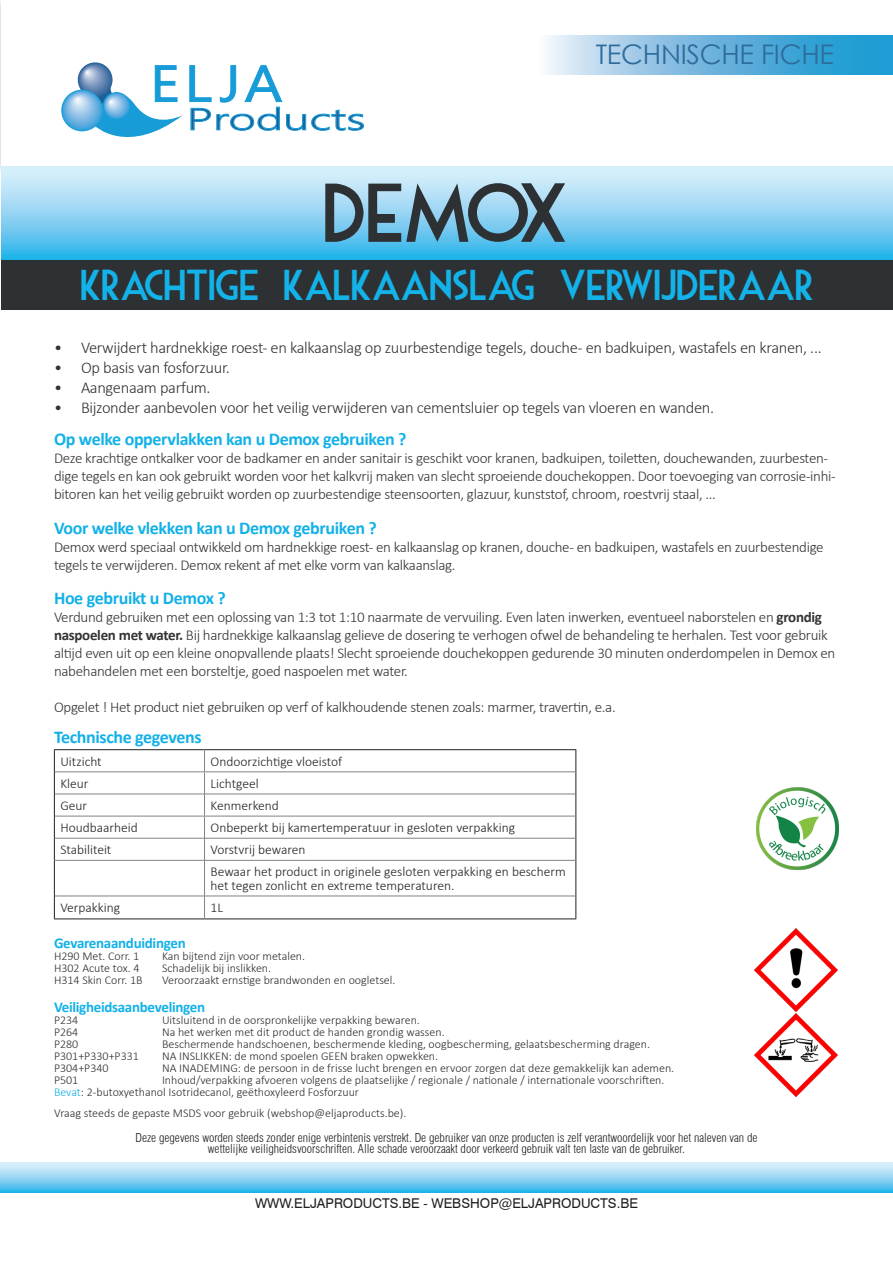
<style>
.page{position:relative;width:893px;height:1263px;background:#fff}
.page>*{position:absolute;margin:0;border:0;box-sizing:border-box;transform-origin:0 0}
.t1{font:81px "Mouse Deco";letter-spacing:-.17em;color:#2e3134}
.t2{font:51.3px "Nirmala UI";color:#189cd8;scale:1.14 1}
.t3{font:42px "Mouse Deco";letter-spacing:-.135em;color:#13b3e9}
.t4{font:300 30.75px "Nirmala UI";color:#1c6097;scale:1.55 1}
.t5{font:27px "Century Gothic";letter-spacing:-.01em;color:#2d6c9b}
.t6{font:700 18px "Calibri";letter-spacing:-.02em;color:#13b1e7}
.t7{font:300 16.5px "Calibri";letter-spacing:-.02em;color:#333}
.t8{font:300 15px/18px "Calibri";letter-spacing:-.02em;color:#333}
.t9{font:700 15px "Calibri";letter-spacing:-.02em;color:#13b1e7}
.t10{font:300 13.5px/13.5px "Calibri";color:#231f20}
.t11{font:13.5px "Swiss 721 BT";color:#231f20}
.t12{font:300 12px "Calibri";color:#292c2f}
.t13{font:300 condensed 12px "Swiss 721 BT";color:#231f20}
.s1{font-weight:700}
.s2{color:#13afe6}
</style>
<div class="page">
<svg style="left:78px;top:62px;width:35px;height:35px"></svg>
<svg style="left:190px;top:66px;width:21px;height:36px"></svg>
<svg style="left:191px;top:108px;width:20px;height:22px"></svg>
<svg style="left:217px;top:66px;width:89px;height:64px"></svg>
<svg style="left:312px;top:110px;width:52px;height:20px"></svg>
<svg style="left:88px;top:66px;width:95px;height:71px"></svg>
<svg style="left:61px;top:90px;width:42px;height:41px"></svg>
<svg style="left:103px;top:92px;width:27px;height:27px"></svg>
<hr style="left:54px;top:749px;width:151px;height:1px;background:#231f20">
<hr style="left:205px;top:749px;width:371px;height:1px;background:#231f20">
<svg style="left:54px;top:750px;width:1px;height:110px"></svg>
<svg style="left:575px;top:750px;width:1px;height:110px"></svg>
<hr style="left:54px;top:860px;width:1px;height:36px;background:#231f20">
<hr style="left:575px;top:860px;width:1px;height:36px;background:#231f20">
<svg style="left:54px;top:896px;width:1px;height:22px"></svg>
<svg style="left:575px;top:896px;width:1px;height:22px"></svg>
<hr style="left:54px;top:918px;width:151px;height:1px;background:#231f20">
<hr style="left:205px;top:918px;width:371px;height:1px;background:#231f20">
<hr style="left:55px;top:794px;width:150px;height:1px;background:#808285">
<hr style="left:205px;top:794px;width:370px;height:1px;background:#808285">
<hr style="left:55px;top:838px;width:150px;height:1px;background:#808285">
<hr style="left:205px;top:838px;width:370px;height:1px;background:#808285">
<svg style="left:204px;top:750px;width:1px;height:110px"></svg>
<hr style="left:204px;top:861px;width:1px;height:35px;background:#808285">
<hr style="left:55px;top:896px;width:150px;height:1px;background:#808285">
<hr style="left:205px;top:896px;width:370px;height:1px;background:#808285">
<svg style="left:204px;top:896px;width:1px;height:22px"></svg>
<hr style="left:55px;top:771px;width:150px;height:1px;background:#808285">
<hr style="left:205px;top:771px;width:370px;height:1px;background:#808285">
<hr style="left:55px;top:816px;width:150px;height:1px;background:#808285">
<hr style="left:205px;top:816px;width:370px;height:1px;background:#808285">
<hr style="left:55px;top:860px;width:150px;height:1px;background:#808285">
<hr style="left:205px;top:860px;width:370px;height:1px;background:#808285">
<img style="left:756px;top:787px;width:82px;height:83px">
<img style="left:754px;top:928px;width:84px;height:169px">
<svg style="left:1px;top:167px;width:892px;height:93px;background:#8cd3f2"></svg>
<svg style="left:0;top:1163px;width:893px;height:29px;background:#8fd4f3"></svg>
<div style="left:1px;top:260px;width:892px;height:50px;background:#2e3134"></div>
<svg style="left:547px;top:35px;width:346px;height:39px;background:#70b8df"></svg>
<p class="t2" style="left:150px;top:42px;width:118px">ELJA</p>
<p class="t4" style="left:187px;top:94px;width:117px">Products</p>
<p class="t1" style="left:317px;top:175px;width:257px">DEMOX</p>
<p class="t5" style="left:596px;top:35px;width:240px">TECHNISCHE FICHE</p>
<p class="t3" style="left:77px;top:265px;width:741px">KRACHTIGE KALKAANSLAG VERWIJDERAAR</p>
<p class="t7" style="left:54px;top:338px;width:769px">• Verwijdert hardnekkige roest- en kalkaanslag op zuurbestendige tegels, douche- en badkuipen, wastafels en kranen, ...</p>
<p class="t7" style="left:54px;top:357px;width:177px">• Op basis van fosforzuur.</p>
<p class="t7" style="left:54px;top:377px;width:158px">• Aangenaam parfum.</p>
<p class="t7" style="left:54px;top:397px;width:662px">• Bijzonder aanbevolen voor het veilig verwijderen van cementsluier op tegels van vloeren en wanden.</p>
<p class="t6" style="left:54px;top:427px;width:354px">Op welke oppervlakken kan u Demox gebruiken ?</p>
<p class="t8" style="left:54px;top:449px;width:783px">Deze krachtige ontkalker voor de badkamer en ander sanitair is geschikt voor kranen, badkuipen, toiletten, douchewanden, zuurbesten&shy;dige tegels en kan ook gebruikt worden voor het kalkvrij maken van slecht sproeiende douchekoppen. Door toevoeging van corrosie-inhi&shy;bitoren kan het veilig gebruikt worden op zuurbestendige steensoorten, glazuur, kunststof, chroom, roestvrij staal, ...</p>
<p class="t6" style="left:54px;top:515px;width:324px">Voor welke vlekken kan u Demox gebruiken ?</p>
<p class="t8" style="left:54px;top:538px;width:771px">Demox werd speciaal ontwikkeld om hardnekkige roest- en kalkaanslag op kranen, douche- en badkuipen, wastafels en zuurbestendige tegels te verwijderen. Demox rekent af met elke vorm van kalkaanslag.</p>
<p class="t6" style="left:54px;top:586px;width:173px">Hoe gebruikt u Demox ?</p>
<p class="t8" style="left:54px;top:608px;width:783px">Verdund gebruiken met een oplossing van 1:3 tot 1:10 naarmate de vervuiling. Even laten inwerken, eventueel naborstelen en <span class="s1">grondig naspoelen met water.</span> Bij hardnekkige kalkaanslag gelieve de dosering te verhogen ofwel de behandeling te herhalen. Test voor gebruik altijd even uit op een kleine onopvallende plaats! Slecht sproeiende douchekoppen gedurende 30 minuten onderdompelen in Demox en nabehandelen met een borsteltje, goed naspoelen met water.</p>
<p class="t8" style="left:54px;top:698px;width:563px">Opgelet ! Het product niet gebruiken op verf of kalkhoudende stenen zoals: marmer, travertin, e.a.</p>
<p class="t6" style="left:54px;top:725px;width:149px">Technische gegevens</p>
<p class="t10" style="left:60px;top:754px;width:43px">Uitzicht</p>
<p class="t10" style="left:211px;top:754px;width:133px">Ondoorzichtige vloeistof</p>
<p class="t10" style="left:60px;top:777px;width:30px">Kleur</p>
<p class="t10" style="left:211px;top:777px;width:50px">Lichtgeel</p>
<p class="t10" style="left:60px;top:799px;width:28px">Geur</p>
<p class="t10" style="left:211px;top:799px;width:70px">Kenmerkend</p>
<p class="t10" style="left:60px;top:821px;width:79px">Houdbaarheid</p>
<p class="t10" style="left:211px;top:821px;width:306px">Onbeperkt bij kamertemperatuur in gesloten verpakking</p>
<p class="t10" style="left:60px;top:843px;width:53px">Stabiliteit</p>
<p class="t10" style="left:211px;top:843px;width:96px">Vorstvrij bewaren</p>
<p class="t10" style="left:211px;top:865px;width:357px">Bewaar het product in originele gesloten verpakking en bescherm het tegen zonlicht en extreme temperaturen.</p>
<p class="t10" style="left:60px;top:901px;width:61px">Verpakking</p>
<p class="t10" style="left:211px;top:901px;width:14px">1L</p>
<p class="t9" style="left:54px;top:932px;width:133px">Gevarenaanduidingen</p>
<p class="t12" style="left:54px;top:948px;width:87px">H290 Met. Corr. 1</p>
<p class="t12" style="left:162px;top:948px;width:145px">Kan bijtend zijn voor metalen.</p>
<p class="t12" style="left:54px;top:960px;width:87px">H302 Acute tox. 4</p>
<p class="t12" style="left:162px;top:960px;width:111px">Schadelijk bij inslikken.</p>
<p class="t12" style="left:54px;top:972px;width:90px">H314 Skin Corr. 1B</p>
<p class="t12" style="left:162px;top:972px;width:235px">Veroorzaakt ernstige brandwonden en oogletsel.</p>
<p class="t9" style="left:54px;top:997px;width:153px">Veiligheidsaanbevelingen</p>
<p class="t12" style="left:54px;top:1013px;width:26px">P234</p>
<p class="t12" style="left:162px;top:1013px;width:259px">Uitsluitend in de oorspronkelijke verpakking bewaren.</p>
<p class="t12" style="left:54px;top:1025px;width:26px">P264</p>
<p class="t12" style="left:162px;top:1025px;width:284px">Na het werken met dit product de handen grondig wassen.</p>
<p class="t12" style="left:54px;top:1037px;width:26px">P280</p>
<p class="t12" style="left:162px;top:1037px;width:489px">Beschermende handschoenen, beschermende kleding, oogbescherming, gelaatsbescherming dragen.</p>
<p class="t12" style="left:54px;top:1049px;width:86px">P301+P330+P331</p>
<p class="t12" style="left:162px;top:1049px;width:278px">NA INSLIKKEN: de mond spoelen GEEN braken opwekken.</p>
<p class="t12" style="left:54px;top:1061px;width:56px">P304+P340</p>
<p class="t12" style="left:162px;top:1061px;width:514px">NA INADEMING: de persoon in de frisse lucht brengen en ervoor zorgen dat deze gemakkelijk kan ademen.</p>
<p class="t12" style="left:54px;top:1073px;width:26px">P501</p>
<p class="t12" style="left:162px;top:1073px;width:504px">Inhoud/verpakking afvoeren volgens de plaatselijke / regionale / nationale / internationale voorschriften.</p>
<p class="t12" style="left:54px;top:1085px;width:307px"><span class="s2">Bevat</span>: 2-butoxyethanol Isotridecanol, geëthoxyleerd Fosforzuur</p>
<p class="t12" style="left:54px;top:1106px;width:354px">Vraag steeds de gepaste MSDS voor gebruik (webshop@eljaproducts.be).</p>
<p class="t13" style="left:135px;top:1130px;width:623px">Deze gegevens worden steeds zonder enige verbintenis verstrekt. De gebruiker van onze producten is zelf verantwoordelijk voor het naleven van de</p>
<p class="t13" style="left:208px;top:1141px;width:479px">wettelijke veiligheidsvoorschriften. Alle schade veroorzaakt door verkeerd gebruik valt ten laste van de gebruiker.</p>
<p class="t11" style="left:255px;top:1195px;width:384px">WWW.ELJAPRODUCTS.BE - WEBSHOP@ELJAPRODUCTS.BE</p>
</div>
